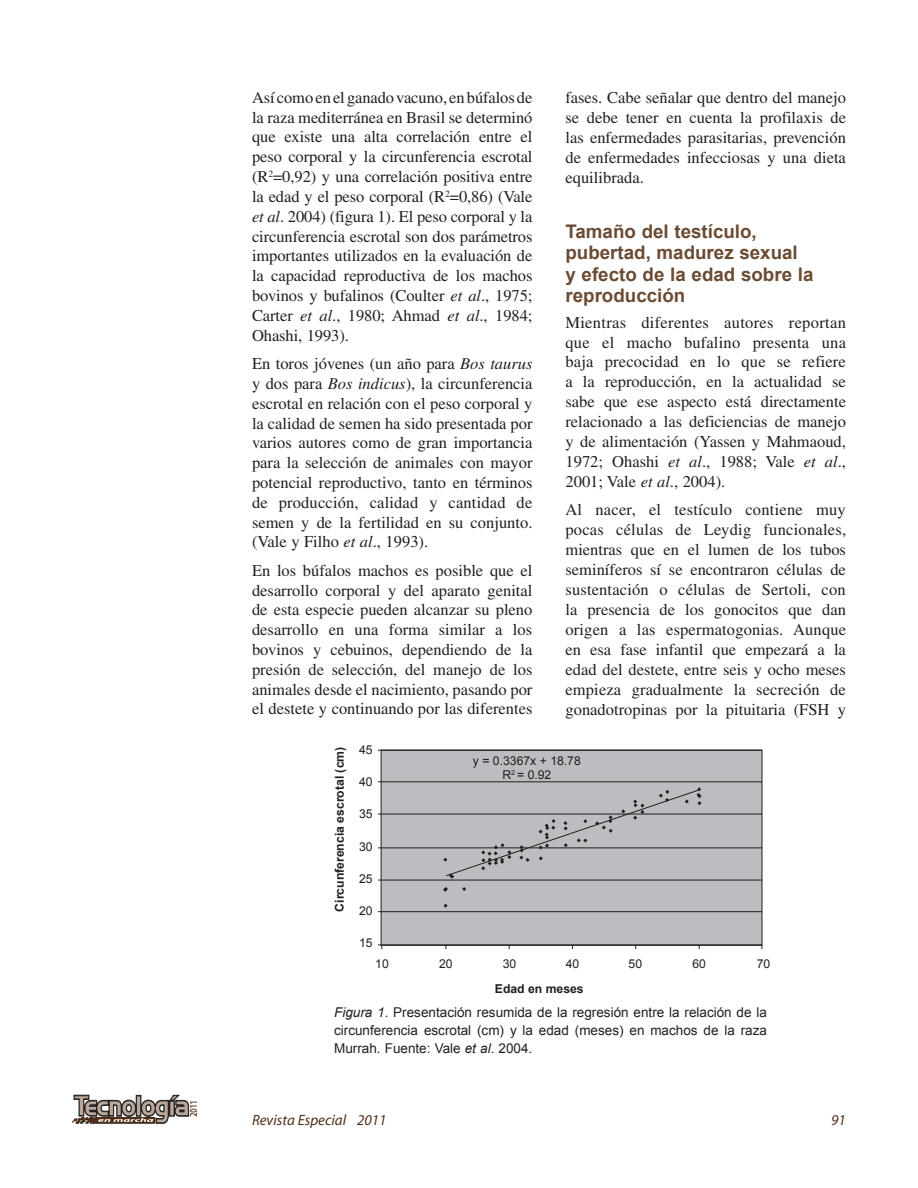
<style>
.page{position:relative;width:918px;height:1188px;background:#fff}
.page>*{position:absolute;margin:0;border:0;box-sizing:border-box;transform-origin:0 0}
.t1{font:700 18.75px/21.5px "Arial";color:#6b4b33}
.t2{font:16.5px/19.8px "Times";color:#231f20;text-align:justify}
.t3{font:italic 15px "Myriad";color:#532f18}
.t4{font:13.5px/18px "Arial";color:#231f20;text-align:justify}
.t5{font:12.15px/14.7px "Arial";color:#231f20;text-align:center}
.t6{font:700 12.15px "Arial";color:#231f20}
.s1{font-style:italic}
</style>
<div class="page">
<svg style="left:72px;top:1095px;width:125px;height:29px"></svg>
<div style="left:381px;top:750px;width:381px;height:195px;background:#bcbdc0"></div>
<div style="left:381px;top:750px;width:381px;height:195px;border:1px solid #231f20"></div>
<hr style="left:378px;top:782px;width:384px;height:1px;background:#231f20">
<hr style="left:378px;top:814px;width:384px;height:1px;background:#231f20">
<hr style="left:378px;top:848px;width:384px;height:1px;background:#231f20">
<hr style="left:378px;top:880px;width:384px;height:1px;background:#231f20">
<hr style="left:378px;top:911px;width:384px;height:1px;background:#231f20">
<hr style="left:378px;top:750px;width:384px;height:1px;background:#231f20">
<hr style="left:378px;top:945px;width:384px;height:1px;background:#231f20">
<svg style="left:443px;top:887px;width:5px;height:5px"></svg>
<svg style="left:462px;top:887px;width:4px;height:4px"></svg>
<svg style="left:443px;top:787px;width:259px;height:92px"></svg>
<p class="t2" style="left:252px;top:87px;width:282px">Así como en el ganado vacuno, en búfalos de la raza mediterránea en Brasil se determinó que existe una alta correlación entre el peso corporal y la circunferencia escrotal (R<sup>2</sup>=0,92) y una correlación positiva entre la edad y el peso corporal (R<sup>2</sup>=0,86) (Vale <span class="s1">et al</span>. 2004) (figura 1). El peso corporal y la circunferencia escrotal son dos parámetros importantes utilizados en la evaluación de la capacidad reproductiva de los machos bovinos y bufalinos (Coulter <span class="s1">et al</span>., 1975; Carter <span class="s1">et al</span>., 1980; Ahmad <span class="s1">et al</span>., 1984; Ohashi, 1993).</p>
<p class="t2" style="left:252px;top:354px;width:282px">En toros jóvenes (un año para <span class="s1">Bos taurus </span>y dos para <span class="s1">Bos indicus</span>), la circunferencia escrotal en relación con el peso corporal y la calidad de semen ha sido presentada por varios autores como de gran importancia para la selección de animales con mayor potencial reproductivo, tanto en términos de producción, calidad y cantidad de semen y de la fertilidad en su conjunto. (Vale y Filho <span class="s1">et al</span>., 1993).</p>
<p class="t2" style="left:252px;top:560px;width:282px">En los búfalos machos es posible que el desarrollo corporal y del aparato genital de esta especie pueden alcanzar su pleno desarrollo en una forma similar a los bovinos y cebuinos, dependiendo de la presión de selección, del manejo de los animales desde el nacimiento, pasando por el destete y continuando por las diferentes</p>
<p class="t2" style="left:566px;top:87px;width:282px">fases. Cabe señalar que dentro del manejo se debe tener en cuenta la profilaxis de las enfermedades parasitarias, prevención de enfermedades infecciosas y una dieta equilibrada.</p>
<p class="t1" style="left:566px;top:221px;width:250px">Tamaño del testículo, pubertad, madurez sexual<br>y efecto de la edad sobre la reproducción</p>
<p class="t2" style="left:566px;top:312px;width:282px">Mientras diferentes autores reportan que el macho bufalino presenta una baja precocidad en lo que se refiere a la reproducción, en la actualidad se sabe que ese aspecto está directamente relacionado a las deficiencias de manejo y de alimentación (Yassen y Mahmaoud, 1972; Ohashi <span class="s1">et al</span>., 1988; Vale <span class="s1">et al</span>., 2001; Vale <span class="s1">et al</span>., 2004).</p>
<p class="t2" style="left:566px;top:500px;width:282px">Al nacer, el testículo contiene muy pocas células de Leydig funcionales, mientras que en el lumen de los tubos seminíferos sí se encontraron células de sustentación o células de Sertoli, con la presencia de los gonocitos que dan origen a las espermatogonias. Aunque en esa fase infantil que empezará a la edad del destete, entre seis y ocho meses empieza gradualmente la secreción de gonadotropinas por la pituitaria (FSH y</p>
<p class="t6" style="left:333px;top:912px;width:166px;rotate:-90deg">Circunferencia escrotal (cm)</p>
<p class="t5" style="left:359px;top:742px;width:15px">45</p>
<p class="t5" style="left:359px;top:775px;width:15px">40</p>
<p class="t5" style="left:359px;top:807px;width:15px">35</p>
<p class="t5" style="left:359px;top:839px;width:15px">30</p>
<p class="t5" style="left:359px;top:871px;width:15px">25</p>
<p class="t5" style="left:359px;top:903px;width:15px">20</p>
<p class="t5" style="left:359px;top:936px;width:15px">15</p>
<p class="t5" style="left:473px;top:753px;width:109px">y = 0.3367x + 18.78<br>R<sup>2</sup> = 0.92</p>
<p class="t5" style="left:375px;top:956px;width:15px">10</p>
<p class="t5" style="left:439px;top:956px;width:15px">20</p>
<p class="t5" style="left:503px;top:956px;width:15px">30</p>
<p class="t5" style="left:566px;top:956px;width:15px">40</p>
<p class="t5" style="left:629px;top:956px;width:15px">50</p>
<p class="t5" style="left:692px;top:956px;width:15px">60</p>
<p class="t5" style="left:757px;top:956px;width:15px">70</p>
<p class="t6" style="left:495px;top:982px;width:90px">Edad en meses</p>
<p class="t4" style="left:334px;top:1003px;width:434px"><span class="s1">Figura 1</span>. Presentación resumida de la regresión entre la relación de la circunferencia escrotal (cm) y la edad (meses) en machos de la raza Murrah. Fuente: Vale <span class="s1">et al</span>. 2004.</p>
<p class="t3" style="left:252px;top:1113px;width:136px">Revista Especial 2011</p>
<p class="t3" style="left:831px;top:1113px;width:16px">91</p>
</div>
